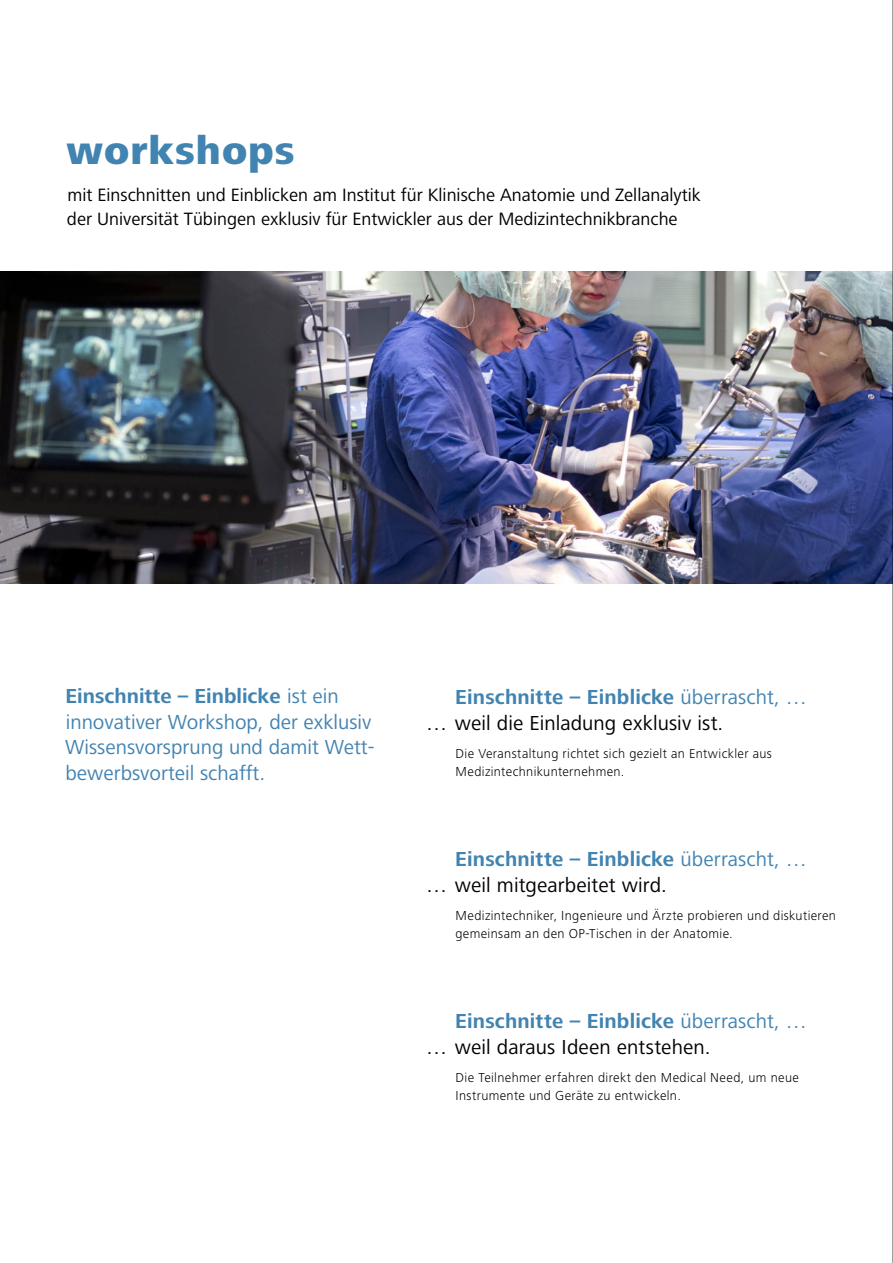
<style>
.page{position:relative;width:893px;height:1263px;background:#fff}
.page>*{position:absolute;margin:0;border:0;box-sizing:border-box;transform-origin:0 0}
.t1{font:800 40.5px "Frutiger Next LT";letter-spacing:.025em;color:#4183b1}
.t2{font:21px/25.5px "Frutiger Next LT";letter-spacing:.005em;color:#000}
.t3{font:21px/25.5px "Frutiger Next LT";color:#4183b1}
.t4{font:18.45px/24px "Frutiger Next LT";color:#000}
.t5{font:300 13.5px/18px "Frutiger Next LT";letter-spacing:.025em;color:#000}
.s1{font-weight:700}
.s2{font-weight:700;color:#4183b1}
.s3{color:#4183b1}
</style>
<div class="page">
<img style="left:0;top:271px;width:892px;height:312px">
<hr style="left:892px;top:0;width:1px;height:1263px;background:#000">
<h1 class="t1" style="left:67px;top:128px;width:230px">workshops</h1>
<h3 class="t4" style="left:67px;top:183px;width:635px">mit Einschnitten und Einblicken am Institut für Klinische Anatomie und Zellanalytik der Universität Tübingen exklusiv für Entwickler aus der Medizintechnikbranche</h3>
<h2 class="t3" style="left:65px;top:683px;width:311px"><span class="s1">Einschnitte – Einblicke</span> ist ein innovativer -Workshop, der exklusiv<br>Wissensvorsprung und damit Wett&shy;bewerbsvorteil schafft.</h2>
<h2 class="t2" style="left:426px;top:685px;width:382px;text-indent:29px"><span class="s2">Einschnitte – Einblicke</span> <span class="s3">überrascht, … </span>… weil die Einladung exklusiv ist.</h2>
<p class="t5" style="left:456px;top:745px;width:318px">Die Veranstaltung richtet sich gezielt an Entwickler aus<br>Medizintechnikunternehmen.</p>
<h2 class="t2" style="left:426px;top:847px;width:382px;text-indent:29px"><span class="s2">Einschnitte – Einblicke</span> <span class="s3">überrascht, … </span>… weil mitgearbeitet wird.</h2>
<p class="t5" style="left:455px;top:907px;width:382px">Medizintechniker, Ingenieure und Ärzte probieren und diskutieren gemeinsam an den OP-Tischen in der Anatomie.</p>
<h2 class="t2" style="left:426px;top:1009px;width:382px;text-indent:29px"><span class="s2">Einschnitte – Einblicke</span> <span class="s3">überrascht, … </span>… weil daraus Ideen entstehen.</h2>
<p class="t5" style="left:456px;top:1069px;width:345px">Die Teilnehmer erfahren direkt den Medical Need, um neue<br>Instrumente und Geräte zu entwickeln.</p>
</div>
